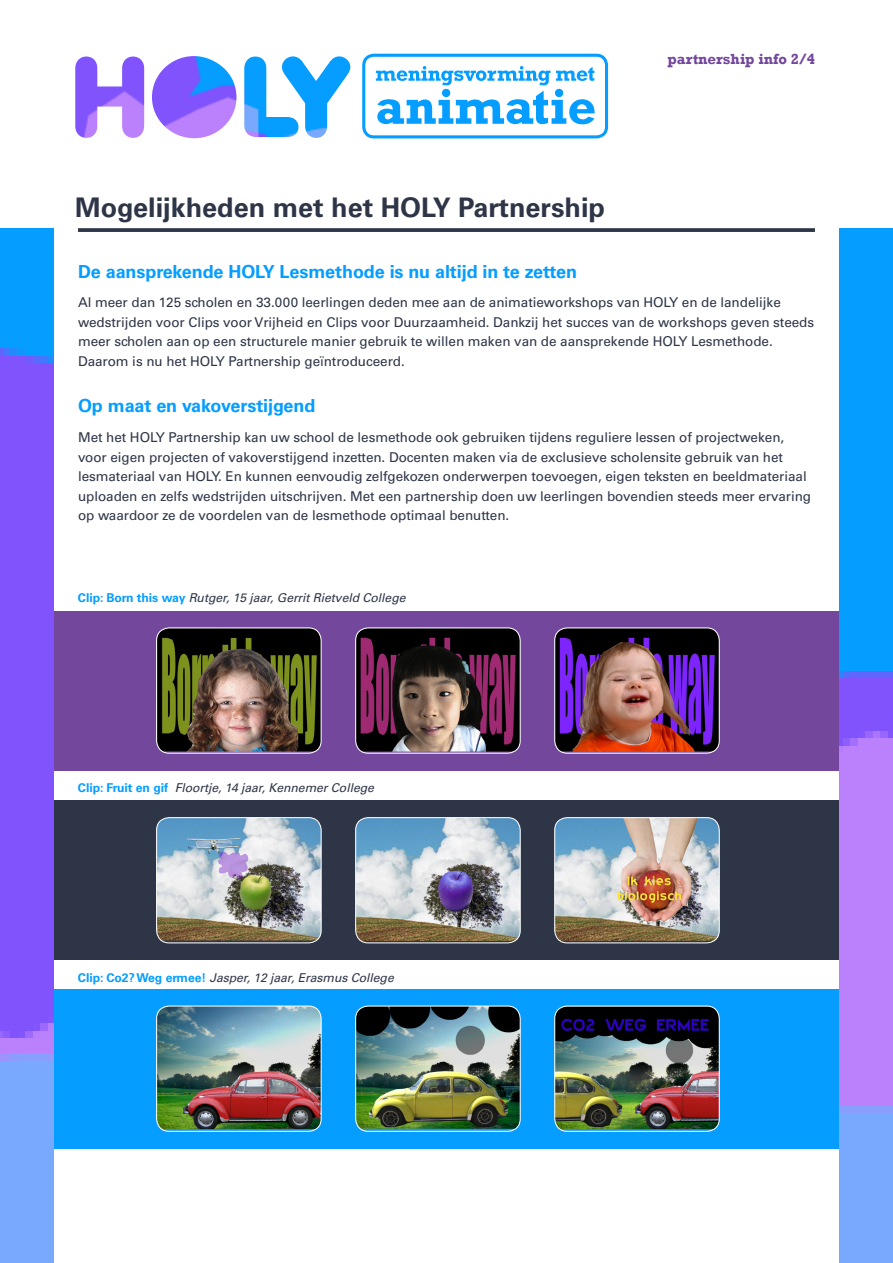
<style>
.page{position:relative;width:893px;height:1263px;background:#fff}
.page>*{position:absolute;margin:0;border:0;box-sizing:border-box;transform-origin:0 0}
.t1{font:700 27px "Univers";color:#2e3547}
.t2{font:700 18px "Univers";letter-spacing:-.005em;color:#059dff}
.t3{font:700 15px "Rockwell";color:#72479c}
.t4{font:13.5px/19.5px "Univers";letter-spacing:-.005em;color:#2e3547}
.t5{font:italic 12.15px "Univers";letter-spacing:-.005em;color:#2e3547}
.s1{font-weight:700;font-style:normal;color:#059dff}
</style>
<div class="page">
<img style="left:0;top:228px;width:893px;height:1035px">
<div style="left:54px;top:27px;width:785px;height:1236px;background:#fff"></div>
<svg style="left:78px;top:228px;width:737px;height:4px;background:#3a4152"></svg>
<img style="left:362px;top:54px;width:246px;height:84px">
<img style="left:75px;top:56px;width:275px;height:82px">
<div style="left:54px;top:611px;width:785px;height:159px;background:#72479c"></div>
<img style="left:157px;top:629px;width:164px;height:123px">
<div style="left:156px;top:627px;width:166px;height:127px;border:1px solid #fff;border-radius:13px"></div>
<img style="left:555px;top:628px;width:164px;height:124px">
<div style="left:554px;top:627px;width:166px;height:127px;border:1px solid #fff;border-radius:13px"></div>
<img style="left:356px;top:629px;width:164px;height:123px">
<div style="left:355px;top:627px;width:166px;height:127px;border:1px solid #fff;border-radius:13px"></div>
<div style="left:54px;top:800px;width:785px;height:160px;background:#2e3547"></div>
<img style="left:157px;top:818px;width:164px;height:122px">
<div style="left:156px;top:817px;width:166px;height:126px;border:1px solid #fff;border-radius:13px"></div>
<img style="left:555px;top:818px;width:164px;height:123px">
<div style="left:554px;top:817px;width:166px;height:126px;border:1px solid #fff;border-radius:13px"></div>
<img style="left:356px;top:818px;width:164px;height:123px">
<div style="left:355px;top:817px;width:166px;height:126px;border:1px solid #fff;border-radius:13px"></div>
<div style="left:54px;top:989px;width:785px;height:159px;background:#059dff"></div>
<img style="left:157px;top:1007px;width:164px;height:122px">
<div style="left:156px;top:1005px;width:166px;height:127px;border:1px solid #fff;border-radius:13px"></div>
<img style="left:555px;top:1007px;width:164px;height:122px">
<div style="left:554px;top:1005px;width:166px;height:127px;border:1px solid #fff;border-radius:13px"></div>
<img style="left:356px;top:1007px;width:164px;height:122px">
<div style="left:355px;top:1005px;width:166px;height:127px;border:1px solid #fff;border-radius:13px"></div>
<p class="t1" style="left:75px;top:192px;width:531px">Mogelijkheden met het HOLY Partnership</p>
<p class="t3" style="left:668px;top:50px;width:149px">partnership info 2/4</p>
<p class="t2" style="left:78px;top:261px;width:500px">De aansprekende HOLY Lesmethode is nu altijd in te zetten</p>
<p class="t4" style="left:78px;top:293px;width:738px">Al meer dan 125 scholen en 33.000 leerlingen deden mee aan de animatieworkshops van HOLY en de landelijke wedstrijden voor Clips voor Vrijheid en Clips voor Duurzaamheid. Dankzij het succes van de workshops geven steeds meer scholen aan op een structurele manier gebruik te willen maken van de aansprekende HOLY Lesmethode.</p>
<p class="t4" style="left:78px;top:351px;width:328px">Daarom is nu het HOLY Partnership geïntroduceerd.</p>
<p class="t2" style="left:78px;top:395px;width:239px">Op maat en vakoverstijgend</p>
<p class="t4" style="left:78px;top:428px;width:735px">Met het HOLY Partnership kan uw school de lesmethode ook gebruiken tijdens reguliere lessen of projectweken, voor eigen projecten of vakoverstijgend inzetten. Docenten maken via de exclusieve scholensite gebruik van het lesmateriaal van HOLY. En kunnen eenvoudig zelfgekozen onderwerpen toevoegen, eigen teksten en beeldmateriaal uploaden en zelfs wedstrijden uitschrijven. Met een partnership doen uw leerlingen bovendien steeds meer ervaring op waardoor ze de voordelen van de lesmethode optimaal benutten.</p>
<p class="t5" style="left:78px;top:591px;width:329px"><span class="s1">Clip: Born this way</span> Rutger, 15 jaar, Gerrit Rietveld College</p>
<p class="t5" style="left:78px;top:780px;width:297px"><span class="s1">Clip: Fruit en gif</span> Floortje, 14 jaar, Kennemer College</p>
<p class="t5" style="left:78px;top:970px;width:317px"><span class="s1">Clip: Co2? Weg ermee!</span> Jasper, 12 jaar, Erasmus College</p>
</div>
